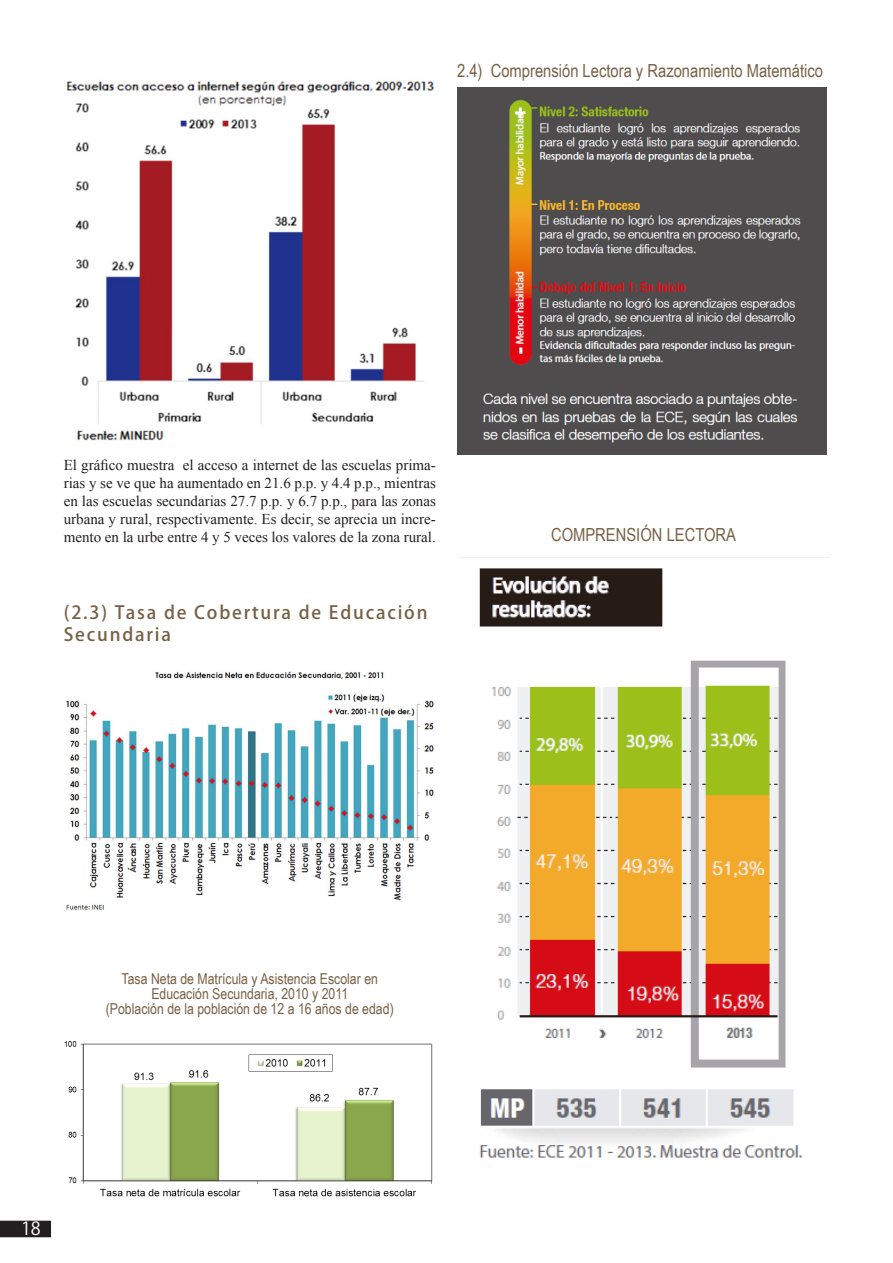
<style>
.page{position:relative;width:893px;height:1263px;background:#fff}
.page>*{position:absolute;margin:0;border:0;box-sizing:border-box;transform-origin:0 0}
.subtit5_cuadros{font:18px "Arial Narrow";color:#786045}
.subtit4{font:500 18px/21.6px "Koz Go Pro";letter-spacing:.1em;color:#786045}
.t1{font:18px "Koz Go Pro";color:#fff}
.body1{font:15px/18px "Times New Roman";color:#231f20;text-align:justify}
.subtit5_cuadros-2{font:15px/15px "Arial Narrow";color:#786045;text-align:center}
</style>
<div class="page">
<div style="left:1px;top:1221px;width:49px;height:15px;background:#231f20"></div>
<div style="left:0;top:1221px;width:51px;height:16px;border:2px solid #231f20"></div>
<img style="left:66px;top:81px;width:368px;height:360px">
<img style="left:65px;top:670px;width:369px;height:241px">
<img style="left:64px;top:1041px;width:369px;height:156px">
<img style="left:457px;top:87px;width:370px;height:368px">
<img style="left:457px;top:557px;width:372px;height:601px">
<p class="subtit5_cuadros" style="left:457px;top:57px;width:367px">2.4) Comprensión Lectora y Razonamiento Matemático</p>
<p class="body1" style="left:64px;top:455px;width:374px">El gráfico muestra el acceso a internet de las escuelas prima&shy;rias y se ve que ha aumentado en 21.6 p.p. y 4.4 p.p., mientras en las escuelas secundarias 27.7 p.p. y 6.7 p.p., para las zonas urbana y rural, respectivamente. Es decir, se aprecia un incre&shy;mento en la urbe entre 4 y 5 veces los valores de la zona rural.</p>
<p class="subtit4" style="left:64px;top:603px;width:365px">(2.3) Tasa de Cobertura de Educación<br>Secundaria</p>
<p class="subtit5_cuadros" style="left:551px;top:522px;width:187px">COMPRENSIÓN LECTORA</p>
<p class="subtit5_cuadros-2" style="left:106px;top:970px;width:289px">Tasa Neta de Matrícula y Asistencia Escolar en<br>Educación Secundaria, 2010 y 2011<br>(Población de la población de 12 a 16 años de edad)</p>
<p class="t1" style="left:21px;top:1217px;width:21px">18</p>
</div>
